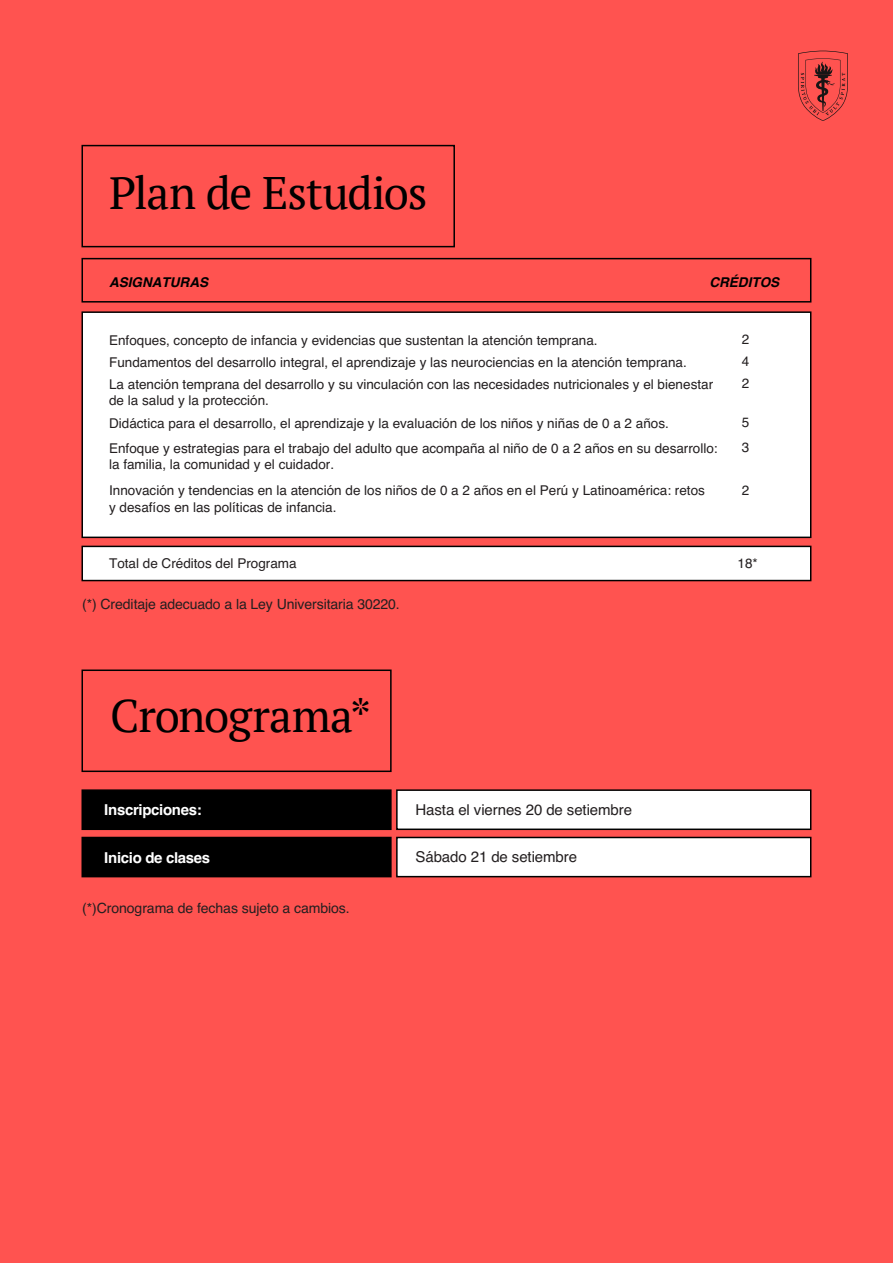
<style>
.page{position:relative;width:893px;height:1263px;background:#ff5350}
.page>*{position:absolute;margin:0;border:0;box-sizing:border-box;transform-origin:0 0}
.t1{font:45.45px "PT Serif";letter-spacing:-.025em;color:#000}
.t2{font:15px "Helvetica";letter-spacing:-.005em;color:#231f20}
.t3{font:700 15px "Helvetica";letter-spacing:-.02em;color:#fff}
.t4{font:14.1px "Helvetica";letter-spacing:-.005em;color:#231f20}
.t5{font:13.5px/22.2px "Helvetica";color:#231f20}
.t6{font:italic 700 13.5px "Helvetica";color:#000}
</style>
<div class="page">
<svg style="left:798px;top:51px;width:50px;height:70px"></svg>
<div style="left:81px;top:145px;width:374px;height:102px;border:2px solid #000"></div>
<div style="left:81px;top:258px;width:730px;height:45px;border:2px solid #000"></div>
<div style="left:81px;top:311px;width:730px;height:227px;background:#fff;border:2px solid #000"></div>
<div style="left:81px;top:546px;width:730px;height:35px;background:#fff;border:2px solid #000"></div>
<div style="left:81px;top:789px;width:311px;height:41px;background:#000;border:2px solid #000"></div>
<div style="left:396px;top:789px;width:415px;height:41px;background:#fff;border:2px solid #000"></div>
<div style="left:81px;top:837px;width:311px;height:40px;background:#000"></div>
<div style="left:396px;top:837px;width:415px;height:40px;background:#fff;border:2px solid #000"></div>
<div style="left:81px;top:669px;width:311px;height:103px;border:2px solid #000"></div>
<h1 class="t1" style="left:109px;top:164px;width:320px">Plan de Estudios</h1>
<p class="t6" style="left:109px;top:271px;width:100px">ASIGNATURAS</p>
<p class="t6" style="left:709px;top:271px;width:71px">CRÉDITOS</p>
<p class="t5" style="left:109px;top:329px;width:606px">Enfoques, concepto de infancia y evidencias que sustentan la atención temprana.<br>Fundamentos del desarrollo integral, el aprendizaje y las neurociencias en la atención temprana.<br>La atención temprana del desarrollo y su vinculación con las necesidades nutricionales y el bienestar</p>
<p class="t5" style="left:109px;top:390px;width:161px">de la salud y la protección.</p>
<p class="t5" style="left:742px;top:329px;width:9px;text-align:justify">2<br>4<br>2</p>
<p class="t5" style="left:109px;top:412px;width:561px">Didáctica para el desarrollo, el aprendizaje y la evaluación de los niños y niñas de 0 a 2 años.</p>
<p class="t5" style="left:742px;top:412px;width:9px">5</p>
<p class="t5" style="left:109px;top:440px;width:610px;line-height:16.2px">Enfoque y estrategias para el trabajo del adulto que acompaña al niño de 0 a 2 años en su desarrollo: la familia, la comunidad y el cuidador.</p>
<p class="t5" style="left:742px;top:437px;width:9px">3</p>
<p class="t5" style="left:109px;top:483px;width:597px;line-height:16.2px">Innovación y tendencias en la atención de los niños de 0 a 2 años en el Perú y Latinoamérica: retos y desafíos en las políticas de infancia.</p>
<p class="t5" style="left:742px;top:479px;width:9px">2</p>
<p class="t5" style="left:109px;top:553px;width:189px">Total de Créditos del Programa</p>
<p class="t5" style="left:737px;top:553px;width:22px">18*</p>
<p class="t4" style="left:82px;top:593px;width:319px">(*) Creditaje adecuado a la Ley Universitaria 30220.</p>
<h1 class="t1" style="left:110px;top:686px;width:263px">Cronograma*</h1>
<p class="t3" style="left:104px;top:798px;width:99px">Inscripciones:</p>
<p class="t2" style="left:416px;top:798px;width:218px">Hasta el viernes 20 de setiembre</p>
<p class="t3" style="left:104px;top:845px;width:107px">Inicio de clases</p>
<p class="t2" style="left:416px;top:845px;width:163px">Sábado 21 de setiembre</p>
<p class="t4" style="left:82px;top:897px;width:269px">(*)Cronograma de fechas sujeto a cambios.</p>
</div>
